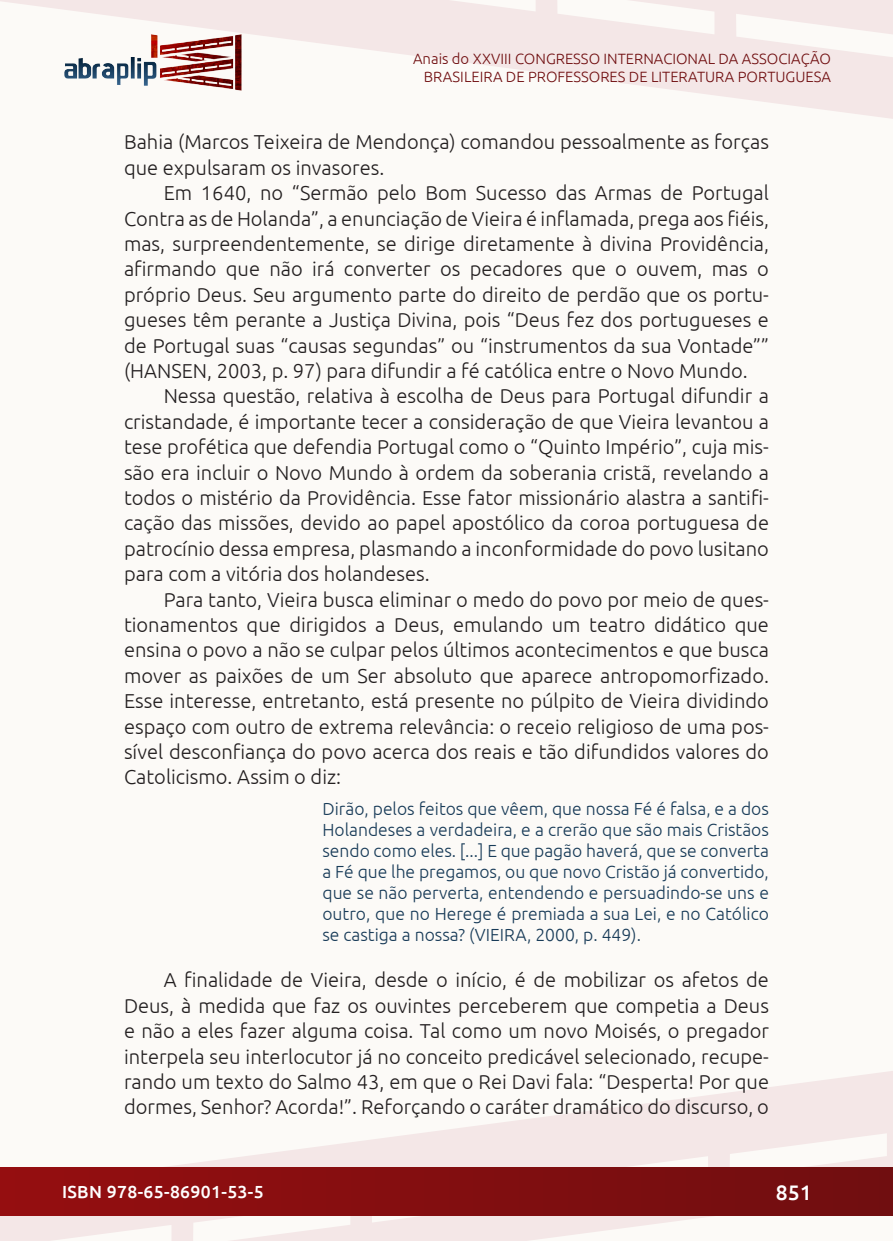
<style>
.page{position:relative;width:893px;height:1241px;background:#fff}
.page>*{position:absolute;margin:0;border:0;box-sizing:border-box;transform-origin:0 0}
.t1{font:500 21px "Ubuntu";color:#fff}
._7_CORPO{font:300 20.12px/25.4px "Ubuntu";color:#231f20;text-align:justify}
._9_CITAÇÃO{font:300 17.5px/21px "Ubuntu";color:#183b58;text-align:justify}
.t2{font:500 17.5px "Ubuntu";letter-spacing:.02em;color:#fff}
.t3{font:300 14.88px/17.8px "Ubuntu";color:#700e10;text-align:right}
</style>
<div class="page">
<div style="left:0;top:0;width:893px;height:1240px;background:#fcfaf7"></div>
<svg style="left:0;top:1071px;width:893px;height:169px"></svg>
<svg style="left:0;top:0;width:893px;height:119px"></svg>
<div style="left:1px;top:1167px;width:891px;height:47px;background:linear-gradient(to right,#950e10,#700e10)"></div>
<img style="left:62px;top:31px;width:182px;height:62px">
<p class="t3" style="left:413px;top:49px;width:419px">Anais do XXVIII CONGRESSO INTERNACIONAL DA ASSOCIAÇÃO<br>BRASILEIRA DE PROFESSORES DE LITERATURA PORTUGUESA</p>
<p class="_7_CORPO" style="left:124px;top:129px;width:646px">Bahia (Marcos Teixeira de Mendonça) comandou pessoalmente as forças que expulsaram os invasores.</p>
<p class="_7_CORPO" style="left:124px;top:180px;width:646px;text-indent:40px">Em 1640, no “Sermão pelo Bom Sucesso das Armas de Portugal Contra as de Holanda”, a enunciação de Vieira é inflamada, prega aos fiéis, mas, surpreendentemente, se dirige diretamente à divina Providência, afirmando que não irá converter os pecadores que o ouvem, mas o próprio Deus. Seu argumento parte do direito de perdão que os portu&shy;gueses têm perante a Justiça Divina, pois “Deus fez dos portugueses e de Portugal suas “causas segundas” ou “instrumentos da sua Vontade”” (HANSEN, 2003, p. 97) para difundir a fé católica entre o Novo Mundo.</p>
<p class="_7_CORPO" style="left:124px;top:383px;width:646px;text-indent:40px">Nessa questão, relativa à escolha de Deus para Portugal difundir a cristandade, é importante tecer a consideração de que Vieira levantou a tese profética que defendia Portugal como o “Quinto Império”, cuja mis&shy;são era incluir o Novo Mundo à ordem da soberania cristã, revelando a todos o mistério da Providência. Esse fator missionário alastra a santifi&shy;cação das missões, devido ao papel apostólico da coroa portuguesa de patrocínio dessa empresa, plasmando a inconformidade do povo lusitano para com a vitória dos holandeses.</p>
<p class="_7_CORPO" style="left:124px;top:586px;width:646px;text-indent:40px">Para tanto, Vieira busca eliminar o medo do povo por meio de ques&shy;tionamentos que dirigidos a Deus, emulando um teatro didático que ensina o povo a não se culpar pelos últimos acontecimentos e que busca mover as paixões de um Ser absoluto que aparece antropomorfizado.<br>Esse interesse, entretanto, está presente no púlpito de Vieira dividindo espaço com outro de extrema relevância: o receio religioso de uma pos&shy;sível desconfiança do povo acerca dos reais e tão difundidos valores do Catolicismo. Assim o diz:</p>
<p class="_9_CITAÇÃO" style="left:322px;top:798px;width:448px">Dirão, pelos feitos que vêem, que nossa Fé é falsa, e a dos Holandeses a verdadeira, e a crerão que são mais Cristãos sendo como eles. [...] E que pagão haverá, que se converta a Fé que lhe pregamos, ou que novo Cristão já convertido, que se não perverta, entendendo e persuadindo-se uns e outro, que no Herege é premiada a sua Lei, e no Católico se castiga a nossa? (VIEIRA, 2000, p. 449).</p>
<p class="_7_CORPO" style="left:124px;top:966px;width:646px;text-indent:40px">A finalidade de Vieira, desde o início, é de mobilizar os afetos de Deus, à medida que faz os ouvintes perceberem que competia a Deus e não a eles fazer alguma coisa. Tal como um novo Moisés, o pregador interpela seu interlocutor já no conceito predicável selecionado, recupe&shy;rando um texto do Salmo 43, em que o Rei Davi fala: “Desperta! Por que dormes, Senhor? Acorda!”. Reforçando o caráter dramático do discurso, o</p>
<p class="t2" style="left:62px;top:1180px;width:203px">ISBN 978-65-86901-53-5</p>
<p class="t1" style="left:776px;top:1178px;width:37px">851</p>
</div>
